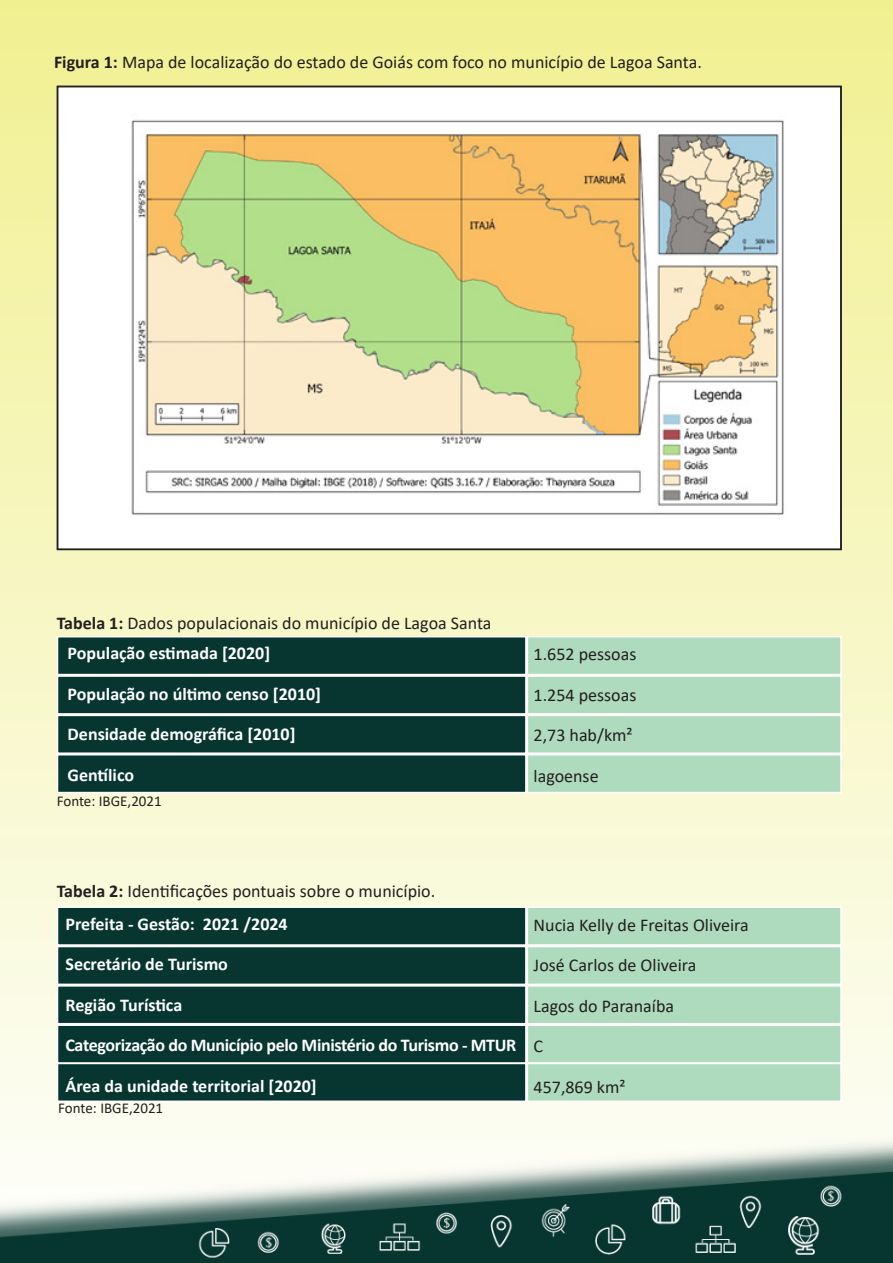
<style>
.page{position:relative;width:893px;height:1263px;background:#fff}
.page>*{position:absolute;margin:0;border:0;box-sizing:border-box;transform-origin:0 0}
.t1{font:18px "Calibri";color:#231f20}
.t2{font:700 18px "Calibri";color:#fff}
.t3{font:700 18px "Calibri";letter-spacing:-.02em;color:#fff}
.t4{font:15px "Calibri";color:#231f20}
.s1{font-weight:700}
</style>
<div class="page">
<img style="left:0;top:15px;width:893px;height:1248px">
<img style="left:0;top:666px;width:1px;height:597px">
<div style="left:57px;top:636px;width:470px;height:39px;background:#073630;border:2px solid #fff"></div>
<div style="left:527px;top:636px;width:315px;height:39px;background:#aedabd;border:2px solid #fff"></div>
<div style="left:57px;top:675px;width:470px;height:40px;background:#073630;border:2px solid #fff"></div>
<div style="left:527px;top:675px;width:315px;height:40px;background:#aedabd;border:2px solid #fff"></div>
<div style="left:57px;top:715px;width:470px;height:39px;background:#073630;border:2px solid #fff"></div>
<div style="left:527px;top:715px;width:315px;height:39px;background:#aedabd;border:2px solid #fff"></div>
<div style="left:57px;top:754px;width:470px;height:39px;background:#073630;border:2px solid #fff"></div>
<div style="left:527px;top:754px;width:315px;height:39px;background:#aedabd;border:2px solid #fff"></div>
<div style="left:57px;top:906px;width:470px;height:40px;background:#073630;border:2px solid #fff"></div>
<div style="left:527px;top:906px;width:315px;height:40px;background:#aedabd;border:2px solid #fff"></div>
<div style="left:57px;top:946px;width:470px;height:39px;background:#073630;border:2px solid #fff"></div>
<div style="left:527px;top:946px;width:315px;height:39px;background:#aedabd;border:2px solid #fff"></div>
<div style="left:57px;top:985px;width:470px;height:39px;background:#073630;border:2px solid #fff"></div>
<div style="left:527px;top:985px;width:315px;height:39px;background:#aedabd;border:2px solid #fff"></div>
<div style="left:57px;top:1024px;width:470px;height:40px;background:#073630;border:2px solid #fff"></div>
<div style="left:527px;top:1024px;width:315px;height:40px;background:#aedabd;border:2px solid #fff"></div>
<div style="left:57px;top:1063px;width:470px;height:39px;background:#073630;border:2px solid #fff"></div>
<div style="left:527px;top:1063px;width:315px;height:39px;background:#aedabd;border:2px solid #fff"></div>
<div style="left:58px;top:86px;width:783px;height:463px;background:#fff"></div>
<div style="left:57px;top:86px;width:785px;height:464px;border:2px solid #231f20"></div>
<img style="left:131px;top:119px;width:653px;height:396px">
<p class="t1" style="left:54px;top:49px;width:649px"><span class="s1">Figura 1:</span> Mapa de localização do estado de Goiás com foco no município de Lagoa Santa.</p>
<p class="t1" style="left:57px;top:611px;width:436px"><span class="s1">Tabela 1:</span> Dados populacionais do município de Lagoa Santa</p>
<p class="t2" style="left:68px;top:641px;width:204px">População estimada [2020]</p>
<p class="t2" style="left:68px;top:681px;width:255px">População no último censo [2010]</p>
<p class="t2" style="left:68px;top:722px;width:229px">Densidade demográfica [2010]</p>
<p class="t2" style="left:68px;top:762px;width:68px">Gentílico</p>
<p class="t4" style="left:57px;top:790px;width:106px">Fonte: IBGE,2021</p>
<p class="t1" style="left:534px;top:642px;width:104px">1.652 pessoas</p>
<p class="t1" style="left:534px;top:682px;width:104px">1.254 pessoas</p>
<p class="t1" style="left:534px;top:723px;width:101px">2,73 hab/km²</p>
<p class="t1" style="left:534px;top:763px;width:67px">lagoense</p>
<p class="t1" style="left:57px;top:878px;width:380px"><span class="s1">Tabela 2:</span> Identificações pontuais sobre o município.</p>
<p class="t2" style="left:65px;top:911px;width:224px">Prefeita - Gestão: 2021 /2024</p>
<p class="t2" style="left:65px;top:951px;width:164px">Secretário de Turismo</p>
<p class="t2" style="left:65px;top:992px;width:118px">Região Turística</p>
<p class="t3" style="left:65px;top:1032px;width:452px">Categorização do Município pelo Ministério do Turismo - MTUR</p>
<p class="t2" style="left:65px;top:1073px;width:253px">Área da unidade territorial [2020]</p>
<p class="t4" style="left:58px;top:1098px;width:106px">Fonte: IBGE,2021</p>
<p class="t1" style="left:534px;top:912px;width:217px">Nucia Kelly de Freitas Oliveira</p>
<p class="t1" style="left:534px;top:953px;width:164px">José Carlos de Oliveira</p>
<p class="t1" style="left:534px;top:993px;width:142px">Lagos do Paranaíba</p>
<p class="t1" style="left:534px;top:1034px;width:11px">C</p>
<p class="t1" style="left:534px;top:1074px;width:93px">457,869 km²</p>
</div>
